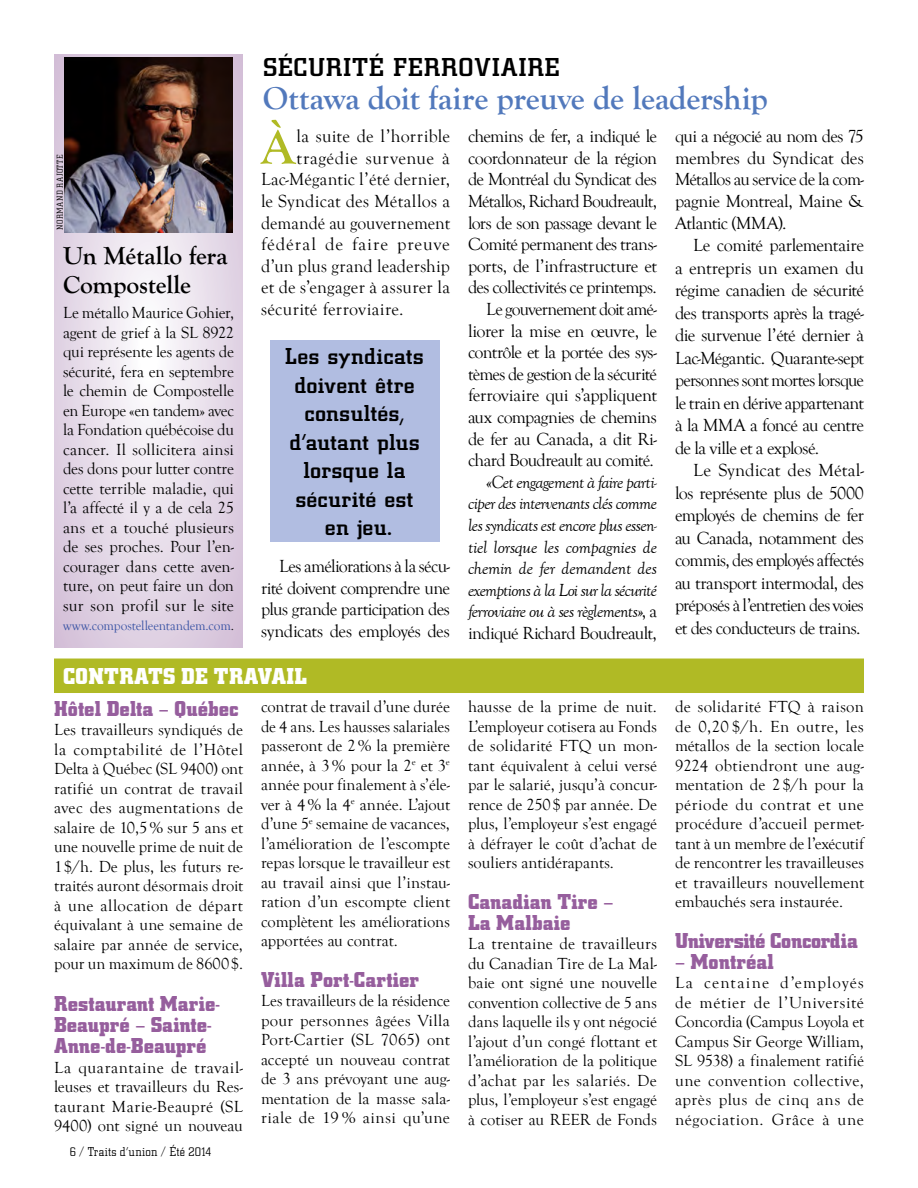
<style>
.page{position:relative;width:918px;height:1188px;background:#fff}
.page>*{position:absolute;margin:0;border:0;box-sizing:border-box;transform-origin:0 0}
.t1{font:700 50.1px "Goudy Old Style T";color:#b0ba25}
.t2{font:700 33px "Goudy Old Style T";letter-spacing:-.01em;color:#5279bc}
.t3{font:500 27px "City D";letter-spacing:.025em;color:#000;scale:1.1 1}
.t4{font:700 25.5px/28.5px "Goudy Old Style T";letter-spacing:-.01em;color:#000}
.t5{font:500 24px/28.5px "City D";color:#000;text-align:center;scale:1.1 1}
.t6{font:700 24px "City D";letter-spacing:.01em;color:#fff}
.t7{font:700 22.5px/21px "City D";letter-spacing:.01em;color:#965e9d}
.t8{font:18px/21.6px "Goudy Old Style T";letter-spacing:-.025em;color:#000;text-align:justify}
.t9{font:italic 18px/21.6px "Goudy Old Style T";letter-spacing:-.035em;color:#000;text-align:justify}
.t10{font:18px "Goudy Old Style T";letter-spacing:.01em;color:#000}
.t11{font:18px "Goudy Old Style T";letter-spacing:.015em;color:#000}
.t12{font:18px "Goudy Old Style T";letter-spacing:-.005em;color:#000}
.t13{font:18px "Goudy Old Style T";letter-spacing:.05em;color:#000}
.t14{font:18px "Goudy Old Style T";letter-spacing:.02em;color:#000}
.t15{font:18px "Goudy Old Style T";letter-spacing:.03em;color:#000}
.t16{font:16.5px/19.5px "Goudy Old Style T";letter-spacing:.005em;color:#000;text-align:justify}
.t17{font:13.5px "Goudy Old Style T";letter-spacing:-.005em;color:#3953a4}
.t18{font:13.5px "City D Ligh";letter-spacing:.02em;color:#000}
.t19{font:9px "City D Ligh";letter-spacing:.045em;color:#000}
.s1{color:#000}
.s2{font-style:normal}
</style>
<div class="page">
<div style="left:54px;top:659px;width:810px;height:34px;background:#b0ba25"></div>
<div style="left:270px;top:340px;width:169px;height:202px;background:#b1bde1"></div>
<svg style="left:54px;top:54px;width:189px;height:594px;background:#e6dbe9"></svg>
<img style="left:64px;top:57px;width:169px;height:175px">
<p class="t19" style="left:55px;top:230px;width:76px;rotate:-90deg">Normand Rajotte</p>
<h3 class="t4" style="left:63px;top:242px;width:166px">Un Métallo fera<br>Compostelle</h3>
<p class="t16" style="left:63px;top:304px;width:173px">Le métallo Maurice Gohier, agent de grief à la SL 8922 qui représente les agents de sécurité, fera en septembre le chemin de Compostelle en Europe «en tandem» avec la Fondation québécoise du cancer. Il sollicitera ainsi des dons pour lutter contre cette terrible maladie, qui l’a affecté il y a de cela 25 ans et a touché plusieurs de ses proches. Pour l’en&shy;courager dans cette aven&shy;ture, on peut faire un don sur son profil sur le site</p>
<p class="t17" style="left:63px;top:618px;width:173px">www.compostelleentandem.com<span class="s1">.</span></p>
<h3 class="t3" style="left:263px;top:53px;width:272px">Sécurité ferroviaire</h3>
<h2 class="t2" style="left:263px;top:80px;width:507px">Ottawa doit faire preuve de leadership</h2>
<h1 class="t1" style="left:261px;top:119px;width:36px">À</h1>
<p class="t10" style="left:296px;top:126px;width:155px">la suite de l’horrible</p>
<p class="t15" style="left:296px;top:148px;width:155px">tragédie survenue à</p>
<p class="t10" style="left:261px;top:170px;width:191px">Lac-Mégantic l’été dernier,</p>
<p class="t10" style="left:261px;top:191px;width:191px">le Syndicat des Métallos a</p>
<p class="t12" style="left:261px;top:213px;width:191px">demandé au gouvernement</p>
<p class="t13" style="left:261px;top:234px;width:190px">fédéral de faire preuve</p>
<p class="t10" style="left:261px;top:256px;width:190px">d’un plus grand leadership</p>
<p class="t11" style="left:261px;top:278px;width:190px">et de s’engager à assurer la</p>
<p class="t14" style="left:261px;top:299px;width:144px">sécurité ferroviaire.</p>
<h3 class="t5" style="left:285px;top:342px;width:128px">Les syndicats doivent être consultés, d’autant plus lorsque la sécurité est en jeu.</h3>
<p class="t8" style="left:261px;top:556px;width:191px;text-indent:18px">Les améliorations à la sécu&shy;rité doivent comprendre une plus grande participation des syndicats des employés des</p>
<p class="t8" style="left:468px;top:126px;width:191px;text-align:right">chemins de fer, a indiqué le coordonnateur de la région de Montréal du Syndicat des<br>Métallos, Richard Boudreault, lors de son passage devant le<br>Comité permanent des trans&shy;ports, de l’infrastructure et des collectivités ce printemps.<br>Le gouvernement doit amé&shy;liorer la mise en œuvre, le contrôle et la portée des sys&shy;tèmes de gestion de la sécurité ferroviaire qui s’appliquent aux compagnies de chemins de fer au Canada, a dit Ri&shy;chard Boudreault au comité.</p>
<p class="t9" style="left:468px;top:471px;width:191px;text-indent:18px">«Cet engagement à faire parti&shy;ciper des intervenants clés comme les syndicats est encore plus essen&shy;tiel lorsque les compagnies de chemin de fer demandent des exemptions à la Loi sur la sécurité ferroviaire ou à ses règlements»<span class="s2">, a indiqué Richard Boudreault,</span></p>
<p class="t8" style="left:675px;top:126px;width:191px">qui a négocié au nom des 75 membres du Syndicat des Métallos au service de la com&shy;pagnie Montreal, Maine &amp; Atlantic (MMA).</p>
<p class="t8" style="left:675px;top:234px;width:191px;line-height:22.5px;text-indent:18px">Le comité parlementaire a entrepris un examen du régime canadien de sécurité des transports après la tragé&shy;die survenue l’été dernier à Lac-Mégantic. Quarante-sept personnes sont mortes lorsque le train en dérive appartenant à la MMA a foncé au centre de la ville et a explosé.</p>
<p class="t8" style="left:675px;top:459px;width:191px;line-height:22.5px;text-indent:18px">Le Syndicat des Métal&shy;los représente plus de 5000 employés de chemins de fer au Canada, notamment des commis, des employés affectés au transport intermodal, des préposés à l’entretien des voies et des conducteurs de trains.</p>
<h3 class="t6" style="left:63px;top:663px;width:245px">Contrats de travail</h3>
<h3 class="t7" style="left:54px;top:697px;width:186px">Hôtel Delta – Québec</h3>
<p class="t16" style="left:54px;top:721px;width:191px">Les travailleurs syndiqués de la comptabilité de l’Hôtel Delta à Québec (SL 9400) ont ratifié un contrat de travail avec des augmentations de salaire de 10,5% sur 5 ans et une nouvelle prime de nuit de 1 $/h. De plus, les futurs re&shy;traités auront désormais droit à une allocation de départ équivalant à une semaine de salaire par année de service, pour un maximum de 8600$.</p>
<h3 class="t7" style="left:54px;top:993px;width:167px">Restaurant Marie-<br>Beaupré – Sainte-<br>Anne-de-Beaupré</h3>
<p class="t16" style="left:54px;top:1058px;width:191px">La quarantaine de travail&shy;leuses et travailleurs du Res&shy;taurant Marie-Beaupré (SL 9400) ont signé un nouveau</p>
<p class="t16" style="left:261px;top:697px;width:191px">contrat de travail d’une durée de 4 ans. Les hausses salariales passeront de 2% la première année, à 3% pour la 2<sup>e</sup> et 3<sup>e </sup>année pour finalement à s’éle&shy;ver à 4% la 4<sup>e</sup> année. L’ajout d’une 5<sup>e</sup> semaine de vacances, l’amélioration de l’escompte repas lorsque le travailleur est au travail ainsi que l’instau&shy;ration d’un escompte client complètent les améliorations apportées au contrat.</p>
<h3 class="t7" style="left:261px;top:968px;width:159px">Villa Port-Cartier</h3>
<p class="t16" style="left:261px;top:991px;width:191px">Les travailleurs de la résidence pour personnes âgées Villa Port-Cartier (SL 7065) ont accepté un nouveau contrat de 3 ans prévoyant une aug&shy;mentation de la masse sala&shy;riale de 19 % ainsi qu’une</p>
<p class="t18" style="left:70px;top:1145px;width:143px">6 / Traits d’union / Été 2014</p>
<p class="t16" style="left:468px;top:697px;width:191px">hausse de la prime de nuit.<br>L’employeur cotisera au Fonds de solidarité FTQ un mon&shy;tant équivalent à celui versé par le salarié, jusqu’à concur&shy;rence de 250 $ par année. De plus, l’employeur s’est engagé à défrayer le coût d’achat de souliers antidérapants.</p>
<h3 class="t7" style="left:468px;top:890px;width:147px">Canadian Tire –<br>La Malbaie</h3>
<p class="t16" style="left:468px;top:934px;width:191px">La trentaine de travailleurs du Canadian Tire de La Mal&shy;baie ont signé une nouvelle convention collective de 5 ans dans laquelle ils y ont négocié l’ajout d’un congé flottant et l’amélioration de la politique d’achat par les salariés. De plus, l’employeur s’est engagé à cotiser au REER de Fonds</p>
<p class="t16" style="left:675px;top:697px;width:191px">de solidarité FTQ à raison de 0,20 $/h. En outre, les métallos de la section locale 9224 obtiendront une aug&shy;mentation de 2 $/h pour la période du contrat et une procédure d’accueil permet&shy;tant à un membre de l’exécutif de rencontrer les travailleuses et travailleurs nouvellement embauchés sera instaurée.</p>
<h3 class="t7" style="left:675px;top:929px;width:184px">Université Concordia</h3>
<h3 class="t7" style="left:675px;top:950px;width:100px">– Montréal</h3>
<p class="t16" style="left:675px;top:973px;width:191px">La centaine d’employés de métier de l’Université Concordia (Campus Loyola et Campus Sir George William, SL 9538) a finalement ratifié une convention collective, après plus de cinq ans de négociation. Grâce à une</p>
</div>
